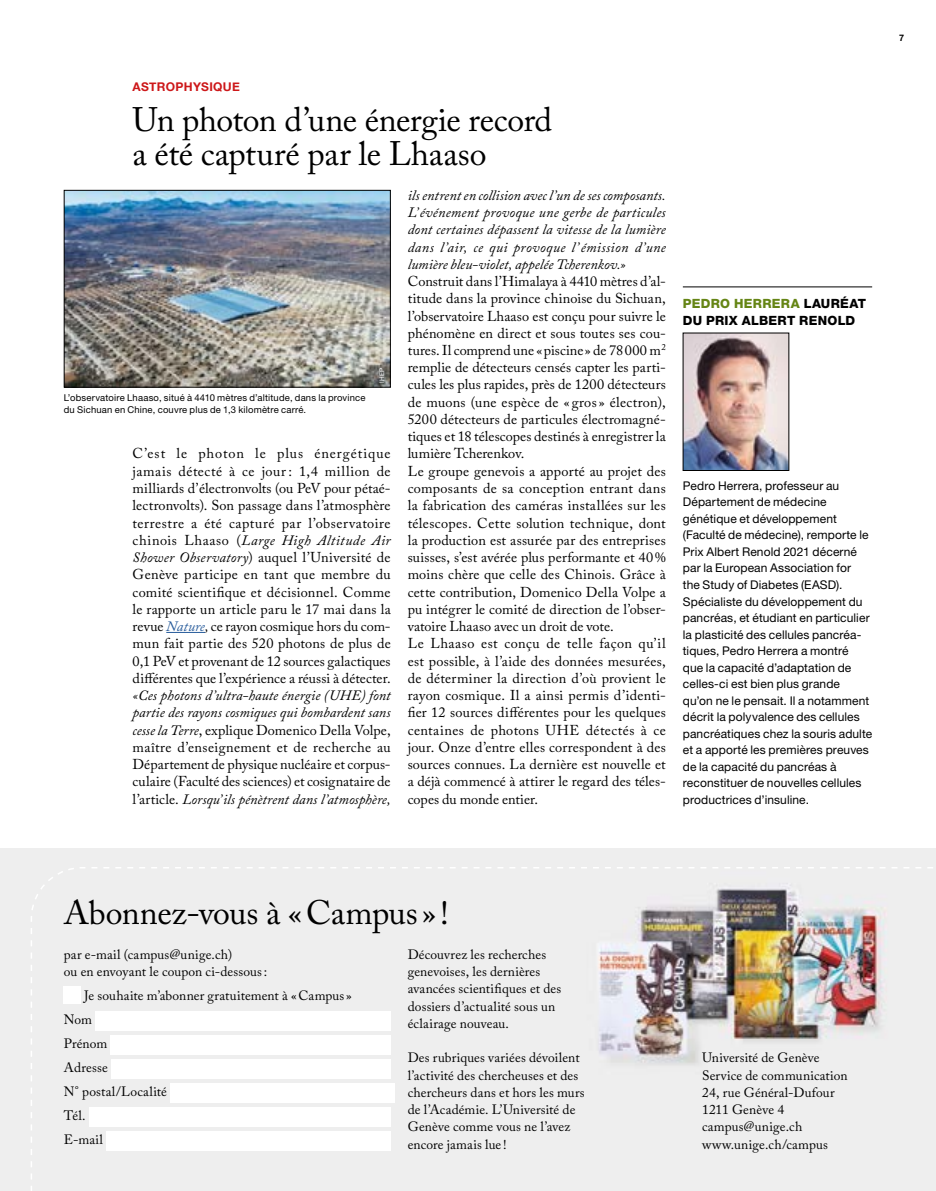
<style>
.page{position:relative;width:936px;height:1191px;background:#fff}
.page>*{position:absolute;margin:0;border:0;box-sizing:border-box;transform-origin:0 0}
.t1{font:33.75px/34.5px "Adobe Caslon Pro";letter-spacing:-.01em;color:#000}
.t2{font:14.25px/17.2px "Adobe Caslon Pro";letter-spacing:.01em;color:#000;text-align:justify}
.t3{font:italic 14.25px/17.2px "Adobe Caslon Pro";letter-spacing:.005em;color:#000;text-align:justify}
.t4{font:13.5px/17.2px "Adobe Caslon Pro";letter-spacing:.01em;color:#000}
.t5{font:800 12.75px/16.5px "Helvetica Neue";letter-spacing:.025em;color:#000}
.t6{font:12px/16.5px "Helvetica Neue";letter-spacing:.01em;color:#000}
.t7{font:700 12px "Helvetica Neue";letter-spacing:.03em;color:#cd1719}
.t8{font:9.45px/11.2px "Helvetica Neue";letter-spacing:.02em;color:#000}
.t9{font:700 9px "Helvetica Neue";color:#000}
.t10{font:6.3px "Helvetica Neue";color:#fff}
.s1{font-style:italic}
.s2{font-style:italic;color:#275b9b}
.s3{color:#658515}
</style>
<div class="page">
<hr style="left:682px;top:287px;width:190px;height:1px;background:#000">
<img style="left:684px;top:335px;width:103px;height:134px">
<svg style="left:30px;top:866px;width:905px;height:325px;background:#e4e2e0"></svg>
<div style="left:64px;top:986px;width:17px;height:17px;background:#fff"></div>
<div style="left:95px;top:1011px;width:295px;height:19px;background:#fff"></div>
<div style="left:111px;top:1035px;width:279px;height:19px;background:#fff"></div>
<div style="left:111px;top:1059px;width:279px;height:19px;background:#fff"></div>
<div style="left:170px;top:1083px;width:225px;height:19px;background:#fff"></div>
<div style="left:89px;top:1107px;width:301px;height:19px;background:#fff"></div>
<div style="left:106px;top:1131px;width:284px;height:19px;background:#fff"></div>
<hr style="left:166px;top:632px;width:39px;height:1px;background:#275b9b">
<img style="left:66px;top:192px;width:322px;height:193px">
<div style="left:64px;top:190px;width:326px;height:197px;border:1px solid #000"></div>
<p class="t7" style="left:133px;top:77px;width:18px">ASTR</p>
<p class="t7" style="left:166px;top:77px;width:74px">OPHYSIQUE</p>
<h1 class="t1" style="left:133px;top:102px;width:421px">Un photon d’une énergie record a été capturé par le Lhaaso</h1>
<p class="t8" style="left:64px;top:392px;width:303px">L’observatoire Lhaaso, situé à 4410 mètres d’altitude, dans la province du Sichuan en Chine, couvre plus de 1,3 kilomètre carré.</p>
<p class="t10" style="left:377px;top:383px;width:17px;rotate:-90deg">IHEP</p>
<p class="t2" style="left:133px;top:445px;width:260px">C’est le photon le plus énergétique jamais détecté à ce jour : 1,4 million de milliards d’électronvolts (ou PeV pour pétaé&shy;lectronvolts). Son passage dans l’atmosphère terrestre a été capturé par l’observatoire chinois Lhaaso (<span class="s1">Large High Altitude Air Shower Observatory</span>) auquel l’Université de Genève participe en tant que membre du comité scientifique et décisionnel. Comme le rapporte un article paru le 17 mai dans la revue <span class="s2">Nature</span><span class="s1">,</span> ce rayon cosmique hors du com&shy;mun fait partie des 520 photons de plus de 0,1 PeV et provenant de 12 sources galactiques différentes que l’expérience a réussi à détecter.</p>
<p class="t2" style="left:133px;top:686px;width:259px"><span class="s1">«Ces photons d’ultra-haute énergie (UHE) font partie des rayons cosmiques qui bombardent sans cesse la Terre</span>, explique Domenico Della Volpe, maître d’enseignement et de recherche au Département de physique nucléaire et corpus&shy;culaire (Faculté des sciences) et cosignataire de l’article. <span class="s1">Lorsqu’ils pénètrent dans l’atmosphère,</span></p>
<p class="t3" style="left:408px;top:186px;width:259px">ils entrent en collision avec l’un de ses composants.<br>L’événement provoque une gerbe de particules dont certaines dépassent la vitesse de la lumière dans l’air, ce qui provoque l’émission d’une lumière bleu-violet, appelée Tcherenkov.»</p>
<p class="t2" style="left:407px;top:272px;width:260px;text-align:left">Construit dans l’Himalaya à 4410 mètres d’al&shy;titude dans la province chinoise du Sichuan, l’observatoire Lhaaso est conçu pour suivre le phénomène en direct et sous toutes ses cou&shy;tures. Il comprend une «piscine» de 78000 m<sup>2 </sup>remplie de détecteurs censés capter les parti&shy;cules les plus rapides, près de 1200 détecteurs de muons (une espèce de « gros » électron), 5200 détecteurs de particules électromagné&shy;tiques et 18 télescopes destinés à enregistrer la lumière Tcherenkov.<br>Le groupe genevois a apporté au projet des composants de sa conception entrant dans la fabrication des caméras installées sur les télescopes. Cette solution technique, dont la production est assurée par des entreprises suisses, s’est avérée plus performante et 40% moins chère que celle des Chinois. Grâce à cette contribution, Domenico Della Volpe a pu intégrer le comité de direction de l’obser&shy;vatoire Lhaaso avec un droit de vote.<br>Le Lhaaso est conçu de telle façon qu’il est possible, à l’aide des données mesurées, de déterminer la direction d’où provient le rayon cosmique. Il a ainsi permis d’identi&shy;fier 12 sources différentes pour les quelques centaines de photons UHE détectés à ce jour. Onze d’entre elles correspondent à des sources connues. La dernière est nouvelle et a déjà commencé à attirer le regard des téles&shy;copes du monde entier.</p>
<p class="t5" style="left:682px;top:295px;width:185px"><span class="s3">PEDRO HERRERA</span> LAURÉAT<br>DU PRIX ALBERT RENOLD</p>
<p class="t6" style="left:682px;top:477px;width:191px">Pedro Herrera, professeur au<br>Département de médecine génétique et développement (Faculté de médecine), remporte le<br>Prix Albert Renold 2021 décerné par la European Association for<br>the Study of Diabetes (EASD).<br>Spécialiste du développement du pancréas, et étudiant en particulier la plasticité des cellules pancréa&shy;tiques, Pedro Herrera a montré<br>que la capacité d’adaptation de celles-ci est bien plus grande qu’on ne le pensait. Il a notamment décrit la polyvalence des cellules pancréatiques chez la souris adulte et a apporté les premières preuves de la capacité du pancréas à reconstituer de nouvelles cellules productrices d’insuline.</p>
<p class="t9" style="left:899px;top:30px;width:7px">7</p>
<h1 class="t1" style="left:64px;top:895px;width:386px">Abonnez-vous à «Campus » !</h1>
<p class="t4" style="left:64px;top:945px;width:205px">par e-mail (campus@unige.ch)<br>ou en envoyant le coupon ci-dessous:</p>
<p class="t4" style="left:64px;top:983px;width:289px;line-height:24px;text-indent:20px">Je souhaite m’abonner gratuitement à «Campus »<br>Nom<br>Prénom<br>Adresse<br>N° postal/Localité<br>Tél.<br>E-mail</p>
<p class="t4" style="left:407px;top:945px;width:155px">Découvrez les recherches genevoises, les dernières avancées scientifiques et des dossiers d’actualité sous un éclairage nouveau.</p>
<p class="t4" style="left:407px;top:1049px;width:178px">Des rubriques variées dévoilent l’activité des chercheuses et des chercheurs dans et hors les murs de l’Académie. L’Université de<br>Genève comme vous ne l’avez encore jamais lue !</p>
<p class="t4" style="left:702px;top:1049px;width:147px">Université de Genève<br>Service de communication<br>24, rue Général-Dufour<br>1211 Genève 4 campus@unige.ch www.unige.ch/campus</p>
</div>
